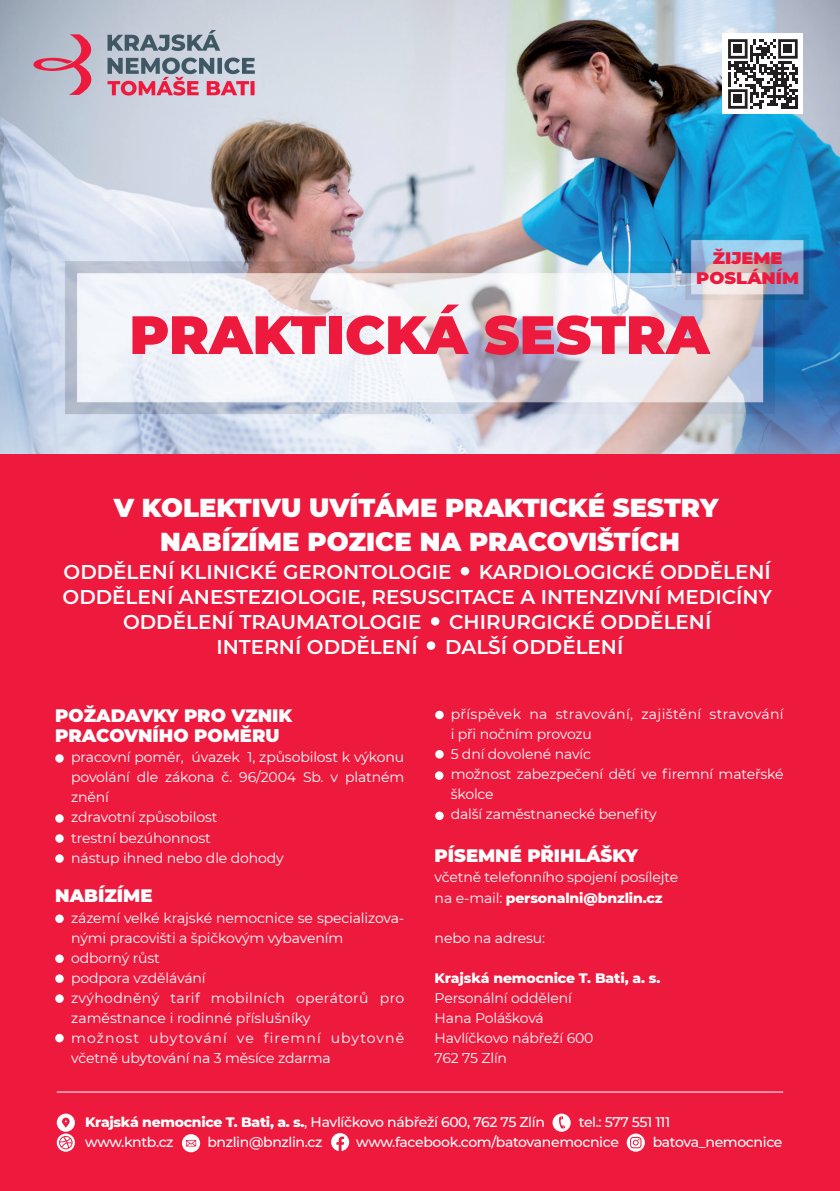
<style>
.page{position:relative;width:840px;height:1191px;background:#fff}
.page>*{position:absolute;margin:0;border:0;box-sizing:border-box;transform-origin:0 0}
.t1{font:900 53.8px "Montserrat";color:#ed1a3e}
.t2{font:900 25.8px/34px "Montserrat";color:#fff;text-align:center}
.t3{font:600 20px "Montserrat";color:#fff}
.t4{font:900 18px/20px "Montserrat";color:#fff}
.t5{font:900 16.6px/20px "Montserrat";color:#ed1a3e;text-align:center;scale:1.07 1}
.t6{font:14px/20px "Montserrat";letter-spacing:-.01em;color:#fff}
.t7{font:500 14px "Montserrat";letter-spacing:-.025em;color:#fff}
.t8{font:800 14px "Montserrat";letter-spacing:-.01em;color:#fff}
.s1{font-weight:800}
</style>
<div class="page">
<img style="left:0;top:0;width:839px;height:454px">
<div style="left:0;top:454px;width:839px;height:737px;background:#ed1a3e"></div>
<svg style="left:626px;top:1133px;width:18px;height:18px"></svg>
<svg style="left:331px;top:1133px;width:18px;height:18px"></svg>
<svg style="left:182px;top:1134px;width:18px;height:18px"></svg>
<svg style="left:57px;top:1113px;width:18px;height:38px"></svg>
<svg style="left:552px;top:1113px;width:18px;height:18px"></svg>
<hr style="left:57px;top:1091px;width:725px;height:1px;background:#fff">
<svg style="left:722px;top:34px;width:80px;height:80px"></svg>
<svg style="left:33px;top:34px;width:65px;height:61px;background:#c09cae"></svg>
<svg style="left:107px;top:30px;width:148px;height:66px;background:#ad9eac"></svg>
<div style="left:55px;top:754px;width:9px;height:8px;background:#fff;border-radius:50%"></div>
<div style="left:435px;top:710px;width:8px;height:9px;background:#fff;border-radius:50%"></div>
<div style="left:435px;top:750px;width:8px;height:8px;background:#fff;border-radius:50%"></div>
<svg style="left:434px;top:771px;width:9px;height:9px"></svg>
<div style="left:435px;top:811px;width:8px;height:9px;background:#fff;border-radius:50%"></div>
<div style="left:460px;top:567px;width:9px;height:8px;background:#fff;border-radius:50%"></div>
<div style="left:430px;top:617px;width:9px;height:8px;background:#fff;border-radius:50%"></div>
<svg style="left:426px;top:641px;width:9px;height:9px"></svg>
<div style="left:55px;top:834px;width:9px;height:8px;background:#fff;border-radius:50%"></div>
<div style="left:55px;top:814px;width:9px;height:8px;background:#fff;border-radius:50%"></div>
<div style="left:55px;top:854px;width:9px;height:9px;background:#fff;border-radius:50%"></div>
<div style="left:55px;top:914px;width:9px;height:9px;background:#fff;border-radius:50%"></div>
<div style="left:55px;top:954px;width:9px;height:9px;background:#fff;border-radius:50%"></div>
<div style="left:55px;top:974px;width:9px;height:9px;background:#fff;border-radius:50%"></div>
<div style="left:55px;top:994px;width:9px;height:9px;background:#fff;border-radius:50%"></div>
<svg style="left:55px;top:1033px;width:9px;height:9px"></svg>
<p class="t5" style="left:695px;top:247px;width:98px">ŽIJEME<br>POSLÁNÍM</p>
<h1 class="t1" style="left:129px;top:294px;width:581px">PRAKTICKÁ SESTRA</h1>
<h2 class="t2" style="left:114px;top:489px;width:605px">V KOLEKTIVU UVÍTÁME PRAKTICKÉ SESTRY<br>NABÍZÍME POZICE NA PRACOVIŠTÍCH</h2>
<h3 class="t3" style="left:64px;top:558px;width:389px">ODDĚLENÍ KLINICKÉ GERONTOLOGIE</h3>
<h3 class="t3" style="left:478px;top:558px;width:293px">KARDIOLOGICKÉ ODDĚLENÍ</h3>
<h3 class="t3" style="left:63px;top:583px;width:710px">ODDĚLENÍ ANESTEZIOLOGIE, RESUSCITACE A INTENZIVNÍ MEDICÍNY</h3>
<h3 class="t3" style="left:123px;top:608px;width:300px">ODDĚLENÍ TRAUMATOLOGIE</h3>
<h3 class="t3" style="left:449px;top:608px;width:263px">CHIRURGICKÉ ODDĚLENÍ</h3>
<h3 class="t3" style="left:216px;top:633px;width:203px">INTERNÍ ODDĚLENÍ</h3>
<h3 class="t3" style="left:445px;top:633px;width:180px">DALŠÍ ODDĚLENÍ</h3>
<p class="t4" style="left:55px;top:705px;width:238px">POŽADAVKY PRO VZNIK<br>PRACOVNÍHO POMĚRU</p>
<p class="t6" style="left:71px;top:747px;width:334px">pracovní poměr, úvazek 1, způsobilost k výkonu povolání dle zákona č. 96/2004 Sb. v platném znění<br>zdravotní způsobilost<br>trestní bezúhonnost<br>nástup ihned nebo dle dohody</p>
<p class="t4" style="left:55px;top:885px;width:99px">NABÍZÍME</p>
<p class="t6" style="left:71px;top:907px;width:334px">zázemí velké krajské nemocnice se specializova&shy;nými pracovišti a špičkovým vybavením odborný růst<br>podpora vzdělávání<br>zvýhodněný tarif mobilních operátorů pro zaměstnance i rodinné příslušníky<br>možnost ubytování ve firemní ubytovně včetně ubytování na 3 měsíce zdarma</p>
<p class="t6" style="left:450px;top:704px;width:334px">příspěvek na stravování, zajištění stravování i při nočním provozu<br>5 dní dovolené navíc<br>možnost zabezpečení dětí ve firemní mateřské školce<br>další zaměstnanecké benefity</p>
<p class="t4" style="left:434px;top:845px;width:205px">PÍSEMNÉ PŘIHLÁŠKY</p>
<p class="t6" style="left:434px;top:867px;width:245px">včetně telefonního spojení posílejte na e-mail: <span class="s1">personalni@bnzlin.cz</span></p>
<p class="t6" style="left:434px;top:927px;width:112px">nebo na adresu:</p>
<p class="t8" style="left:434px;top:967px;width:227px">Krajská nemocnice T. Bati, a. s.</p>
<p class="t6" style="left:434px;top:987px;width:160px">Personální oddělení<br>Hana Polášková<br>Havlíčkovo nábřeží 600<br>762 75 Zlín</p>
<p class="t7" style="left:85px;top:1112px;width:461px"><span class="s1">Krajská nemocnice T. Bati, a. s.</span>, Havlíčkovo nábřeží 600, 762 75 Zlín</p>
<p class="t7" style="left:578px;top:1112px;width:93px">tel.: 577 551 111</p>
<p class="t7" style="left:85px;top:1132px;width:90px">www.kntb.cz</p>
<p class="t7" style="left:207px;top:1132px;width:116px">bnzlin@bnzlin.cz</p>
<p class="t7" style="left:356px;top:1132px;width:264px">www.facebook.com/batovanemocnice</p>
<p class="t7" style="left:652px;top:1132px;width:131px">batova_nemocnice</p>
</div>
